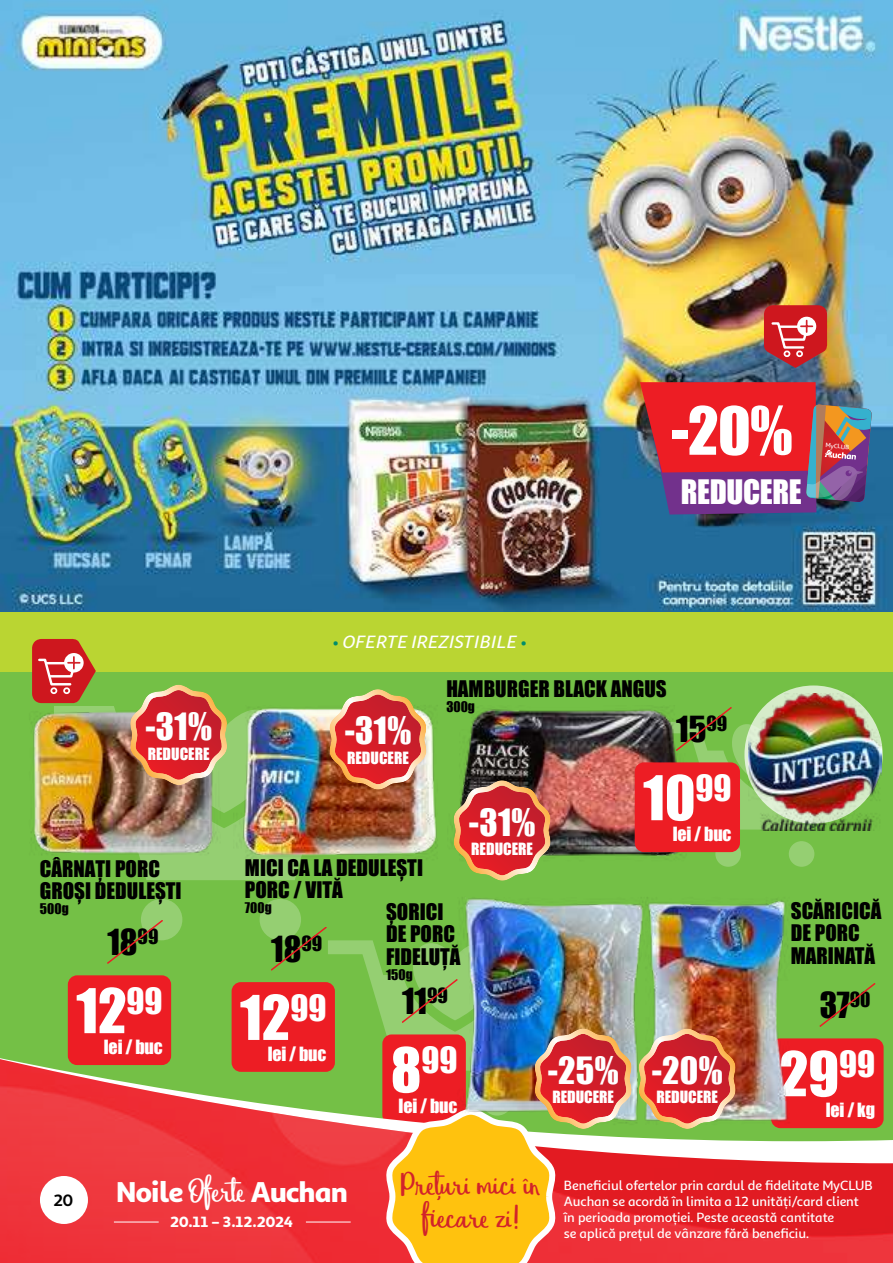
<style>
.page{position:relative;width:893px;height:1263px;background:#fff}
.page>*{position:absolute;margin:0;border:0;box-sizing:border-box;transform-origin:0 0}
.t1{font:61.2px "Impact";color:#fff}
.t2{font:57px "Impact";color:#fff}
.t3{font:36px/33.2px "Eufoniem U Two";letter-spacing:-.02em;color:#d2232a;text-align:center}
.t4{font:34.5px "Impact";letter-spacing:.01em;color:#fff}
.t5{font:33.3px "Impact";color:#fff}
.t6{font:33px "Impact";color:#000}
.t7{font:31.05px "Impact";letter-spacing:-.01em;color:#fff}
.t8{font:900 28.95px "Sana Sans Alt";letter-spacing:-.04em;color:#fff}
.t9{font:21px/22.5px "Impact";color:#000}
.t10{font:18px "Impact";letter-spacing:-.01em;color:#fff}
.t11{font:italic 500 17.85px "Sana Sans Alt";color:#fff}
.t12{font:700 16.5px "Sana Sans Alt";color:#000}
.t13{font:15.45px "Impact";color:#fff}
.t14{font:900 15px "Sana Sans Alt";letter-spacing:-.01em;color:#fff}
.t15{font:500 13.5px/16.2px "Sana Sans Alt";color:#fff}
.t16{font:13.5px "Impact";color:#000}
.t17{font:500 6.3px "Sana Sans Alt";color:#fff}
.s1{font-style:normal;color:#008e6a}
.s2{font-size:57px}
.s3{font-family:"Eufoniem U Two";font-weight:400;font-size:36.75px}
</style>
<div class="page">
<div style="left:0;top:609px;width:893px;height:613px;background:#74c046"></div>
<div style="left:141px;top:899px;width:41px;height:41px;background:#95cf72;border-radius:50%"></div>
<div style="left:260px;top:899px;width:41px;height:41px;background:#95cf72;border-radius:50%"></div>
<div style="left:140px;top:823px;width:159px;height:57px;background:#95cf72"></div>
<svg style="left:715px;top:841px;width:26px;height:26px"></svg>
<div style="left:789px;top:841px;width:25px;height:26px;background:#95cf72;border-radius:50%"></div>
<img style="left:31px;top:703px;width:199px;height:156px">
<img style="left:234px;top:708px;width:204px;height:159px">
<img style="left:452px;top:707px;width:243px;height:153px">
<img style="left:0;top:0;width:893px;height:612px">
<div style="left:0;top:612px;width:893px;height:60px;background:#bad532"></div>
<img style="left:749px;top:693px;width:133px;height:137px">
<svg style="left:0;top:931px;width:884px;height:128px"></svg>
<img style="left:0;top:1059px;width:893px;height:204px">
<div style="left:40px;top:1176px;width:48px;height:48px;background:#fff;border-radius:50%"></div>
<hr style="left:114px;top:1221px;width:45px;height:1px;background:#fff">
<svg style="left:640px;top:382px;width:232px;height:132px;background:#a93b56"></svg>
<svg style="left:764px;top:305px;width:63px;height:63px;background:#c34349"></svg>
<img style="left:656px;top:899px;width:148px;height:243px">
<img style="left:465px;top:897px;width:191px;height:245px">
<div style="left:635px;top:762px;width:105px;height:90px;background:#ed1d24;border-radius:9px"></div>
<img style="left:662px;top:707px;width:170px;height:122px">
<img style="left:130px;top:685px;width:159px;height:128px">
<svg style="left:329px;top:689px;width:98px;height:101px;background:#ca5944"></svg>
<img style="left:638px;top:1028px;width:98px;height:101px">
<svg style="left:453px;top:780px;width:98px;height:101px"></svg>
<svg style="left:32px;top:638px;width:64px;height:65px"></svg>
<div style="left:68px;top:975px;width:103px;height:90px;background:#ed1d24;border-radius:9px"></div>
<svg style="left:107px;top:920px;width:56px;height:43px"></svg>
<div style="left:232px;top:982px;width:103px;height:90px;background:#ed1d24;border-radius:9px"></div>
<img style="left:271px;top:927px;width:361px;height:336px">
<h3 class="t11" style="left:333px;top:628px;width:195px"><span class="s1">•</span> OFERTE IREZISTIBILE <span class="s1">•</span></h3>
<h1 class="t1" style="left:670px;top:401px;width:124px">-20%</h1>
<h3 class="t7" style="left:681px;top:468px;width:123px">REDUCERE</h3>
<p class="t17" style="left:826px;top:443px;width:25px;rotate:5deg">MyCLUB</p>
<h3 class="t9" style="left:446px;top:676px;width:222px">HAMBURGER BLACK ANGUS</h3>
<p class="t16" style="left:446px;top:700px;width:30px">300g</p>
<h3 class="t4" style="left:145px;top:710px;width:68px">-31%</h3>
<h3 class="t6" style="left:676px;top:713px;width:53px">15<sup>99</sup></h3>
<h2 class="t2" style="left:643px;top:771px;width:90px">10<sup>99</sup></h2>
<h3 class="t10" style="left:673px;top:825px;width:60px">lei / buc</h3>
<h3 class="t4" style="left:345px;top:714px;width:68px">-31%</h3>
<p class="t13" style="left:148px;top:745px;width:63px">REDUCERE</p>
<p class="t13" style="left:347px;top:750px;width:63px">REDUCERE</p>
<h3 class="t4" style="left:469px;top:805px;width:68px">-31%</h3>
<p class="t13" style="left:471px;top:841px;width:63px">REDUCERE</p>
<h3 class="t9" style="left:40px;top:856px;width:143px">CÂRNAȚI PORC<br>GROȘI DEDULEȘTI</h3>
<p class="t16" style="left:40px;top:902px;width:30px">500g</p>
<h3 class="t9" style="left:386px;top:899px;width:76px">ȘORICI<br>DE PORC<br>FIDELUȚĂ</h3>
<p class="t16" style="left:386px;top:968px;width:28px">150g</p>
<h3 class="t9" style="left:245px;top:855px;width:180px">MICI CA LA DEDULEȘTI<br>PORC / VITĂ</h3>
<p class="t16" style="left:245px;top:901px;width:28px">700g</p>
<h3 class="t6" style="left:107px;top:926px;width:53px">18<sup>99</sup></h3>
<h2 class="t2" style="left:76px;top:983px;width:88px">12<sup>99</sup></h2>
<h3 class="t10" style="left:104px;top:1038px;width:60px">lei / buc</h3>
<h3 class="t6" style="left:271px;top:933px;width:53px">18<sup>99</sup></h3>
<h2 class="t2" style="left:240px;top:990px;width:88px">12<sup>99</sup></h2>
<h3 class="t10" style="left:268px;top:1045px;width:60px">lei / buc</h3>
<h3 class="t6" style="left:402px;top:985px;width:47px">11<sup>99</sup></h3>
<h3 class="t5" style="left:391px;top:1044px;width:68px"><span class="s2">8</span>99</h3>
<h3 class="t10" style="left:399px;top:1098px;width:60px">lei / buc</h3>
<h3 class="t4" style="left:548px;top:1054px;width:72px">-25%</h3>
<h3 class="t4" style="left:652px;top:1054px;width:72px">-20%</h3>
<p class="t13" style="left:552px;top:1089px;width:63px">REDUCERE</p>
<p class="t13" style="left:656px;top:1089px;width:63px">REDUCERE</p>
<h3 class="t9" style="left:791px;top:898px;width:92px">SCĂRICICĂ<br>DE PORC<br>MARINATĂ</h3>
<h3 class="t6" style="left:820px;top:989px;width:52px">37<sup>90</sup></h3>
<h2 class="t2" style="left:780px;top:1047px;width:97px">29<sup>99</sup></h2>
<h3 class="t10" style="left:826px;top:1101px;width:51px">lei / kg</h3>
<p class="t12" style="left:53px;top:1191px;width:21px">20</p>
<h3 class="t3" style="left:401px;top:1168px;width:141px">Prețuri mici în fiecare zi!</h3>
<h3 class="t8" style="left:116px;top:1175px;width:233px">Noile <span class="s3">Oferte</span> Auchan</h3>
<p class="t15" style="left:564px;top:1176px;width:310px">Bene昀椀ciul ofertelor prin cardul de 昀椀delitate MyCLUB Auchan se acordă în limita a 12 unități/card client în perioada promoției. Peste această cantitate<br>se aplică prețul de vânzare fără bene昀椀ciu.</p>
<p class="t14" style="left:170px;top:1213px;width:124px">20.11 – 3.12.2024</p>
</div>
